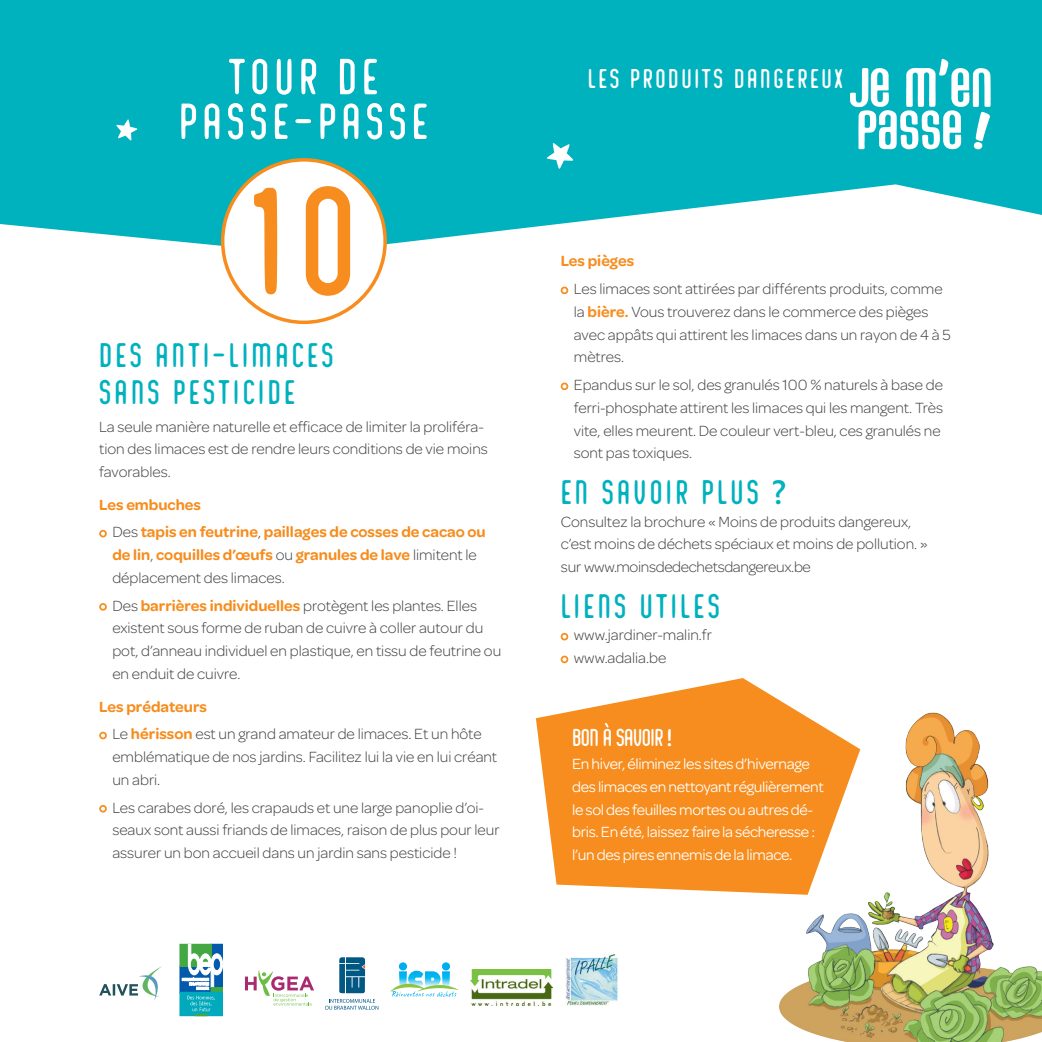
<style>
.page{position:relative;width:1042px;height:1042px;background:#fff}
.page>*{position:absolute;margin:0;border:0;box-sizing:border-box;transform-origin:0 0}
.t1{font:152.25px "Integra Chic";color:#f68d1e}
.t2{font:50.57px "Integra Chic";letter-spacing:.1em;color:#fff}
.t3{font:34.12px/36.8px "Integra Chic";letter-spacing:.1em;color:#00b1be}
.t4{font:27.12px "Integra Chic";letter-spacing:.1em;color:#fff}
.t5{font:24.5px "Integra Chic";letter-spacing:-.02em;color:#fff}
.t6{font:300 15.75px/22.8px "Omnes";color:#3e3e3f}
.t7{font:15.75px/22.8px "Omnes";letter-spacing:-.02em;color:#fff}
.t8{font:600 15.75px/27.7px "Omnes";color:#f68d1e}
.s1{font-weight:300;color:#3e3e3f}
.s2{font-weight:600;color:#f68d1e}
</style>
<div class="page">
<svg style="left:0;top:0;width:1042px;height:254px;background:#23bbc6"></svg>
<div style="left:223px;top:160px;width:162px;height:162px;background:#fff;border-radius:50%"></div>
<div style="left:221px;top:158px;width:166px;height:166px;border:4px solid #f68d1e;border-radius:50%"></div>
<svg style="left:114px;top:117px;width:26px;height:26px"></svg>
<svg style="left:544px;top:141px;width:32px;height:31px"></svg>
<div style="left:99px;top:530px;width:8px;height:7px;border:2px solid #f68d1e;border-radius:50%"></div>
<div style="left:99px;top:603px;width:8px;height:8px;border:2px solid #f68d1e;border-radius:50%"></div>
<div style="left:99px;top:732px;width:8px;height:7px;border:2px solid #f68d1e;border-radius:50%"></div>
<div style="left:99px;top:805px;width:8px;height:7px;border:2px solid #f68d1e;border-radius:50%"></div>
<div style="left:561px;top:287px;width:7px;height:7px;border:2px solid #f68d1e;border-radius:50%"></div>
<div style="left:561px;top:382px;width:7px;height:8px;border:2px solid #f68d1e;border-radius:50%"></div>
<div style="left:561px;top:633px;width:7px;height:7px;border:2px solid #f68d1e;border-radius:50%"></div>
<div style="left:561px;top:655px;width:7px;height:8px;border:2px solid #f68d1e;border-radius:50%"></div>
<img style="left:779px;top:712px;width:263px;height:330px">
<svg style="left:99px;top:966px;width:63px;height:35px"></svg>
<svg style="left:339px;top:957px;width:26px;height:36px"></svg>
<svg style="left:325px;top:999px;width:53px;height:10px"></svg>
<img style="left:566px;top:955px;width:52px;height:50px">
<img style="left:470px;top:969px;width:82px;height:37px">
<svg style="left:390px;top:962px;width:69px;height:35px"></svg>
<svg style="left:245px;top:970px;width:69px;height:35px"></svg>
<svg style="left:179px;top:943px;width:44px;height:74px"></svg>
<svg style="left:182px;top:989px;width:27px;height:1px"></svg>
<div style="left:180px;top:966px;width:31px;height:26px;border:1px solid #015aaa"></div>
<div style="left:180px;top:944px;width:31px;height:22px;border:1px solid #43a842"></div>
<svg style="left:182px;top:944px;width:41px;height:45px"></svg>
<div style="left:211px;top:987px;width:11px;height:5px;background:#43a842"></div>
<div style="left:211px;top:987px;width:11px;height:5px;border:1px solid #43a842"></div>
<div style="left:180px;top:992px;width:42px;height:23px;background:#00aabc"></div>
<svg style="left:187px;top:995px;width:28px;height:20px"></svg>
<svg style="left:849px;top:59px;width:142px;height:91px"></svg>
<svg style="left:536px;top:678px;width:324px;height:217px;fill:#f68d1e"></svg>
<svg style="left:605px;top:723px;width:3px;height:4px"></svg>
<h2 class="t2" style="left:229px;top:47px;width:151px">TOUR DE</h2>
<h3 class="t4" style="left:588px;top:62px;width:256px">LES PRODUITS DANGEREUX</h3>
<h2 class="t2" style="left:179px;top:91px;width:250px">PASSE-PASSE</h2>
<h1 class="t1" style="left:251px;top:151px;width:106px">10</h1>
<h3 class="t3" style="left:99px;top:336px;width:236px">DES ANTI-LIMACES<br>SANS PESTICIDE</h3>
<p class="t6" style="left:99px;top:415px;width:390px">La seule manière naturelle et efficace de limiter la proliféra&shy;tion des limaces est de rendre leurs conditions de vie moins favorables.</p>
<p class="t8" style="left:112px;top:490px;width:375px;text-indent:-13px">Les embuches<br><span class="s1">Des</span> tapis en feutrine<span class="s1">,</span> paillages de cosses de cacao ou</p>
<p class="t6" style="left:112px;top:543px;width:366px"><span class="s2">de lin</span>, <span class="s2">coquilles d’œufs</span> ou <span class="s2">granules de lave</span> limitent le déplacement des limaces.</p>
<p class="t6" style="left:112px;top:594px;width:390px">Des <span class="s2">barrières individuelles</span> protègent les plantes. Elles existent sous forme de ruban de cuivre à coller autour du pot, d’anneau individuel en plastique, en tissu de feutrine ou en enduit de cuivre.</p>
<p class="t6" style="left:112px;top:692px;width:371px;line-height:27.8px;text-indent:-13px"><span class="s2">Les prédateurs<br></span>Le <span class="s2">hérisson</span> est un grand amateur de limaces. Et un hôte</p>
<p class="t6" style="left:112px;top:745px;width:386px">emblématique de nos jardins. Facilitez lui la vie en lui créant un abri.</p>
<p class="t6" style="left:112px;top:796px;width:389px">Les carabes doré, les crapauds et une large panoplie d’oi&shy;seaux sont aussi friands de limaces, raison de plus pour leur assurer un bon accueil dans un jardin sans pesticide !</p>
<p class="t8" style="left:561px;top:247px;width:75px">Les pièges</p>
<p class="t6" style="left:574px;top:278px;width:378px">Les limaces sont attirées par différents produits, comme la <span class="s2">bière.</span> Vous trouverez dans le commerce des pièges avec appâts qui attirent les limaces dans un rayon de 4 à 5 mètres.</p>
<p class="t6" style="left:574px;top:374px;width:371px">Epandus sur le sol, des granulés 100 % naturels à base de ferri-phosphate attirent les limaces qui les mangent. Très vite, elles meurent. De couleur vert-bleu, ces granulés ne sont pas toxiques.</p>
<h3 class="t3" style="left:561px;top:473px;width:227px">EN SAVOIR PLUS ?</h3>
<p class="t6" style="left:561px;top:510px;width:368px">Consultez la brochure « Moins de produits dangereux, c’est moins de déchets spéciaux et moins de pollution. » sur www.moinsdedechetsdangereux.be</p>
<h3 class="t3" style="left:561px;top:587px;width:161px">LIENS UTILES</h3>
<p class="t6" style="left:574px;top:624px;width:140px">www.jardiner-malin.fr www.adalia.be</p>
<h3 class="t5" style="left:572px;top:723px;width:101px">BON A SAVOIR !</h3>
<p class="t7" style="left:572px;top:752px;width:253px">En hiver, éliminez les sites d’hivernage des limaces en nettoyant régulièrement le sol des feuilles mortes ou autres dé&shy;bris. En été, laissez faire la sécheresse : l’un des pires ennemis de la limace.</p>
</div>
